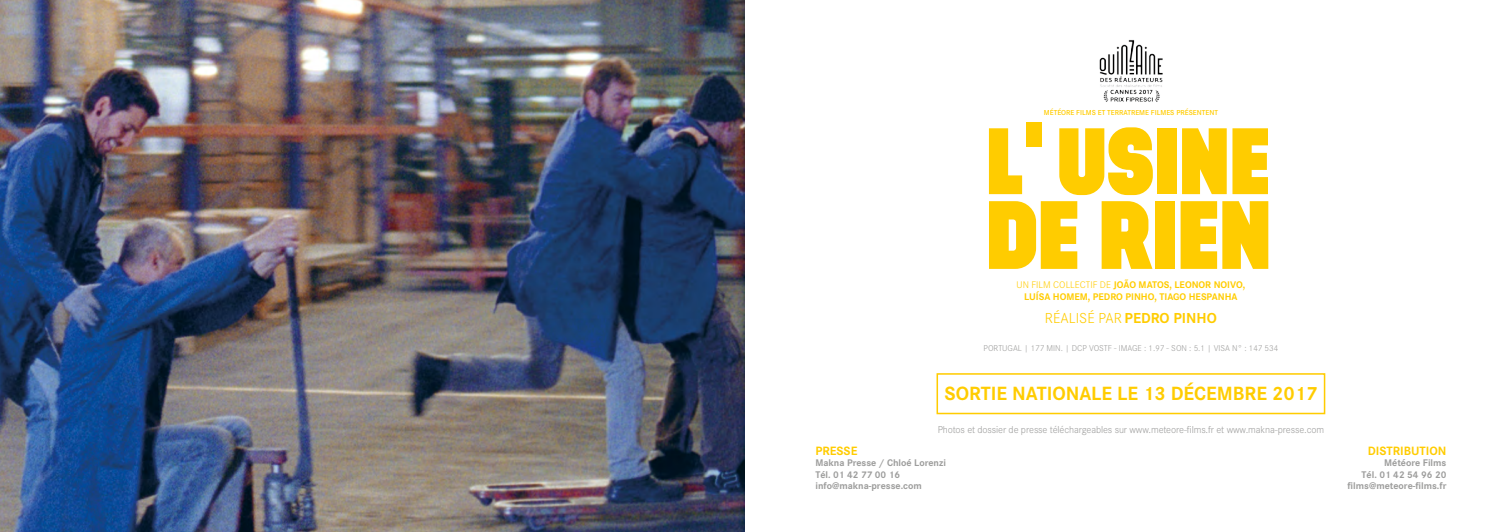
<style>
.page{position:relative;width:1489px;height:532px;background:#fff}
.page>*{position:absolute;margin:0;border:0;box-sizing:border-box;transform-origin:0 0}
.t1{font:900 95.38px "Dezen Solid";letter-spacing:.02em;color:#fc0}
.t2{font:900 92.62px "Dezen Solid";letter-spacing:.02em;color:#fc0}
.t3{font:700 19.88px "Corporate S";color:#fc0}
.t4{font:300 15px "Corporate S";color:#fc0}
.t5{font:700 12.5px "Corporate S";color:#fc0}
.t6{font:300 10.38px "Corporate S";letter-spacing:-.01em;color:#9d9d9c}
.t7{font:700 10px/11.2px "Corporate S";color:#9d9d9c}
.t8{font:700 10px/12px "Corporate S";color:#fc0;text-align:center}
.t9{font:300 8.75px "Corporate S";color:#9d9d9c}
.t10{font:600 7.5px "Corporate S";color:#fc0}
.s1{font-weight:300}
.s2{font-weight:700}
</style>
<div class="page">
<div style="left:936px;top:373px;width:389px;height:41px;border:2px solid #fc0"></div>
<img style="left:1099px;top:40px;width:63px;height:62px">
<img style="left:0;top:0;width:744px;height:531px">
<p class="t10" style="left:1043px;top:108px;width:175px">MÉTÉORE FILMS ET TERRATREME FILMES PRÉSENTENT</p>
<h2 class="t2" style="left:986px;top:106px;width:284px">L ’ USINE</h2>
<h1 class="t1" style="left:986px;top:178px;width:285px">DE RIEN</h1>
<p class="t8" style="left:1016px;top:279px;width:230px"><span class="s1">UN FILM COLLECTIF DE</span> JOÃO MATOS, LEONOR NOIVO,<br>LUÍSA HOMEM, PEDRO PINHO, TIAGO HESPANHA</p>
<h3 class="t4" style="left:1044px;top:309px;width:173px">RÉALISÉ PAR <span class="s2">PEDRO PINHO</span></h3>
<p class="t9" style="left:983px;top:343px;width:296px">PORTUGAL | 177 MIN. | DCP VOSTF - IMAGE : 1.97 - SON : 5.1 | VISA N° : 147 534</p>
<h3 class="t3" style="left:944px;top:381px;width:374px">SORTIE NATIONALE LE 13 DÉCEMBRE 2017</h3>
<p class="t6" style="left:937px;top:424px;width:388px">Photos et dossier de presse téléchargeables sur www.meteore-films.fr et www.makna-presse.com</p>
<p class="t5" style="left:815px;top:443px;width:43px">PRESSE</p>
<p class="t7" style="left:815px;top:457px;width:132px">Makna Presse / Chloé Lorenzi<br>Tél. 01 42 77 00 16 info@makna-presse.com</p>
<p class="t5" style="left:1367px;top:443px;width:80px">DISTRIBUTION</p>
<p class="t7" style="left:1347px;top:457px;width:100px;text-align:right">Météore Films<br>Tél. 01 42 54 96 20 films@meteore-films.fr</p>
</div>
